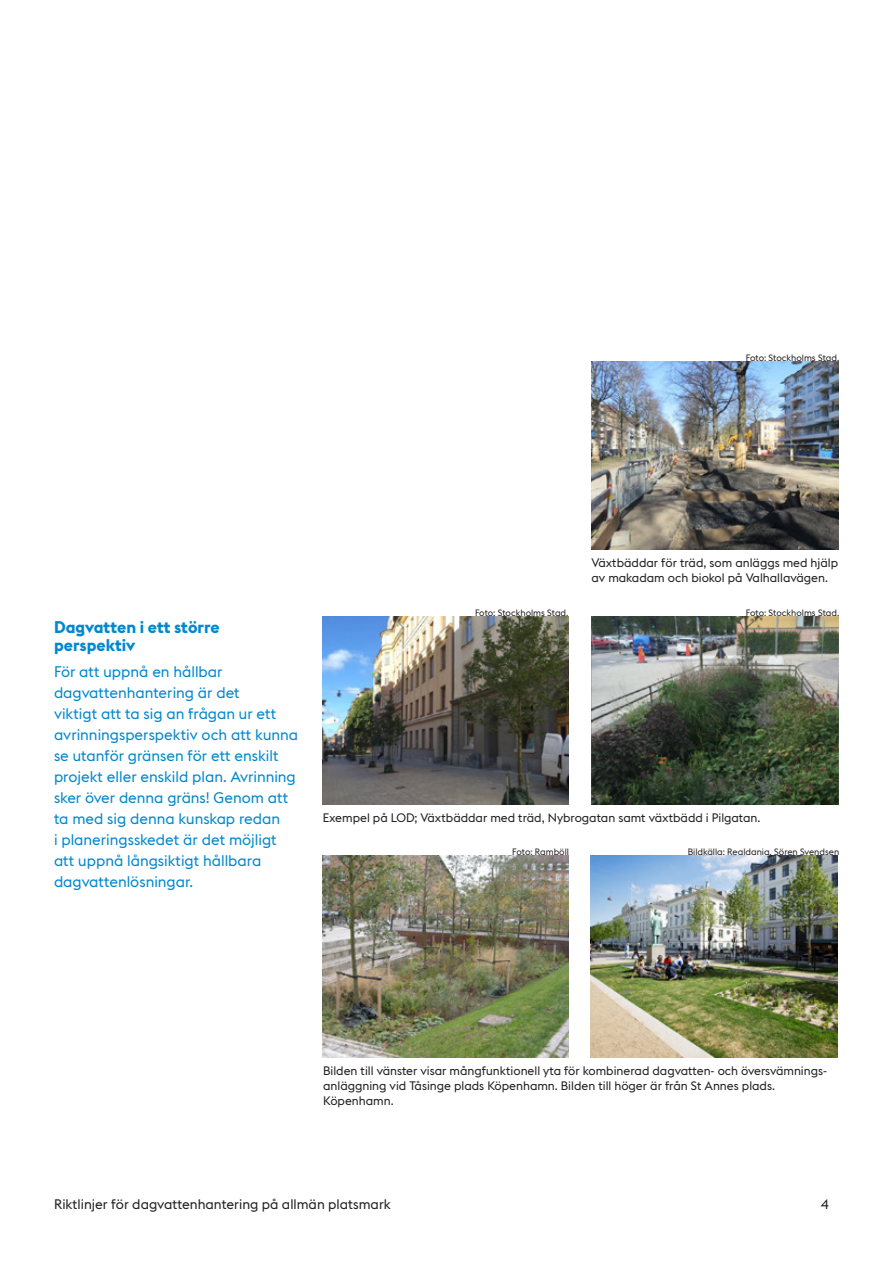
<style>
.page{position:relative;width:893px;height:1263px;background:#fff}
.page>*{position:absolute;margin:0;border:0;box-sizing:border-box;transform-origin:0 0}
.Inforuta_rubrik{font:700 16.5px/18px "Stockholm Type";color:#0088ce}
.Inforuta_brödtext{font:15px/21px "Stockholm Type";color:#0088ce}
.t1{font:13.5px "Stockholm Type";color:#231f20}
.Bildtext{font:12px/15px "Stockholm Type";color:#231f20}
.Foto_illustration_te{font:9px "Stockholm Type";color:#231f20}
</style>
<div class="page">
<img style="left:323px;top:855px;width:246px;height:202px">
<img style="left:591px;top:855px;width:247px;height:202px">
<img style="left:323px;top:617px;width:245px;height:187px">
<img style="left:591px;top:617px;width:248px;height:187px">
<img style="left:591px;top:361px;width:248px;height:188px">
<p class="Foto_illustration_te" style="left:746px;top:352px;width:95px">Foto: Stockholms Stad.</p>
<p class="Bildtext" style="left:591px;top:555px;width:248px">Växtbäddar för träd, som anläggs med hjälp av makadam och biokol på Valhallavägen.</p>
<p class="Inforuta_rubrik" style="left:54px;top:618px;width:167px">Dagvatten i ett större perspektiv</p>
<p class="Inforuta_brödtext" style="left:54px;top:660px;width:246px">För att uppnå en hållbar dagvattenhantering är det<br>viktigt att ta sig an frågan ur ett avrinningsperspektiv och att kunna se utanför gränsen för ett enskilt projekt eller enskild plan. Avrinning sker över denna gräns! Genom att ta med sig denna kunskap redan<br>i planeringsskedet är det möjligt att uppnå långsiktigt hållbara dagvattenlösningar.</p>
<p class="Foto_illustration_te" style="left:475px;top:607px;width:95px">Foto: Stockholms Stad.</p>
<p class="Foto_illustration_te" style="left:746px;top:607px;width:95px">Foto: Stockholms Stad.</p>
<p class="Bildtext" style="left:323px;top:810px;width:439px">Exempel på LOD; Växtbäddar med träd, Nybrogatan samt växtbädd i Pilgatan.</p>
<p class="Foto_illustration_te" style="left:512px;top:845px;width:58px">Foto: Ramböll</p>
<p class="Foto_illustration_te" style="left:688px;top:845px;width:153px">Bildkälla: Realdania, Sören Svendsen</p>
<p class="Bildtext" style="left:323px;top:1062px;width:505px">Bilden till vänster visar mångfunktionell yta för kombinerad dagvatten- och översvämnings&shy;anläggning vid Tåsinge plads Köpenhamn. Bilden till höger är från St Annes plads.<br>Köpenhamn.</p>
<p class="t1" style="left:54px;top:1195px;width:338px">Riktlinjer för dagvattenhantering på allmän platsmark</p>
<p class="t1" style="left:821px;top:1195px;width:9px">4</p>
</div>
